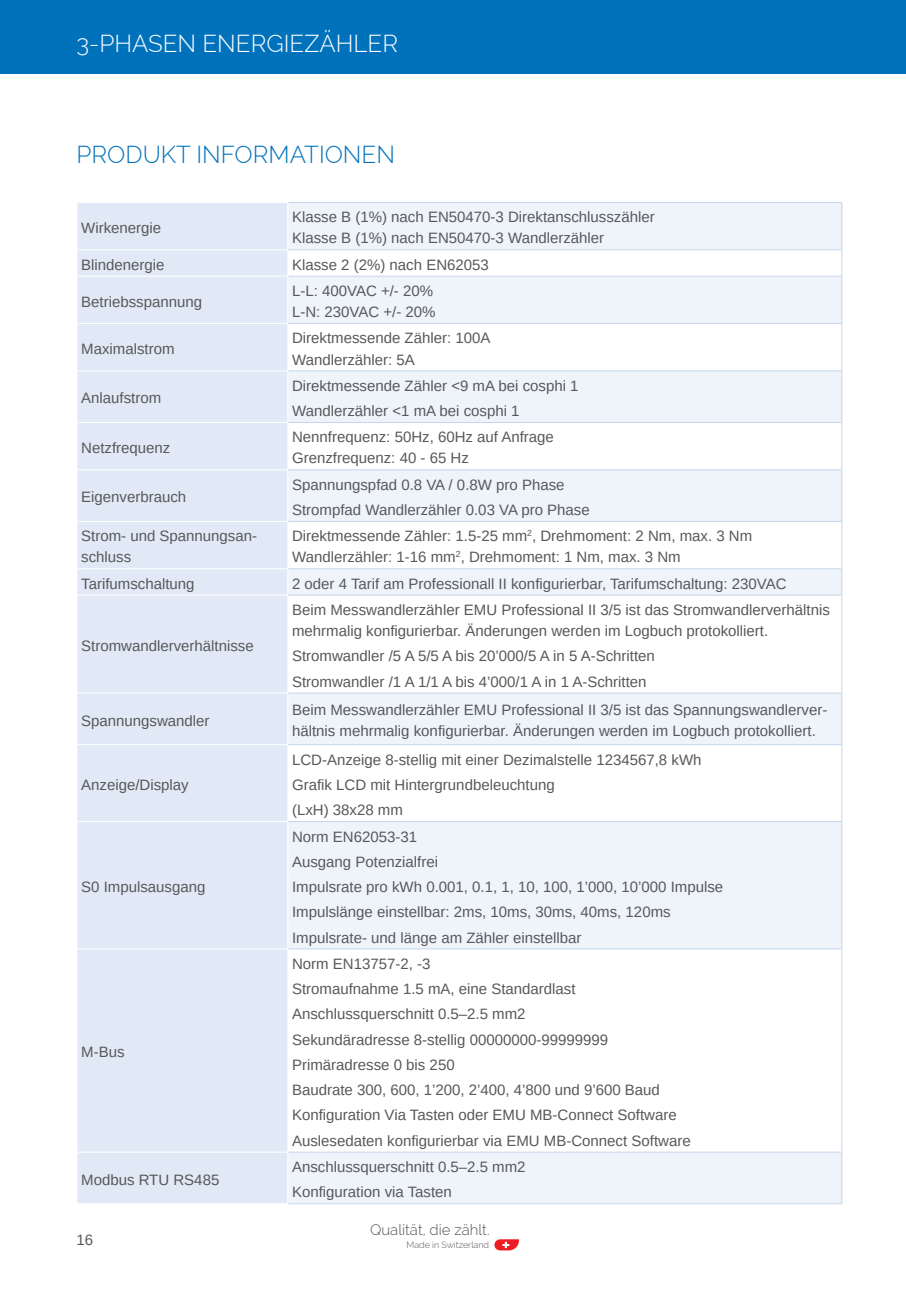
<style>
.page{position:relative;width:906px;height:1289px;background:#fff}
.page>*{position:absolute;margin:0;border:0;box-sizing:border-box;transform-origin:0 0}
.t1{font:300 24px "Raleway";color:#fff}
.t2{font:300 24px "Raleway";color:#0072bc}
.t3{font:15px/25.2px "Arimo";color:#57585a}
.t4{font:300 15px "Raleway";color:#57585a}
.t5{font:300 9px "Raleway";color:#57585a}
</style>
<div class="page">
<div style="left:0;top:0;width:906px;height:74px;background:#0072bc"></div>
<svg style="left:494px;top:1239px;width:25px;height:11px"></svg>
<div style="left:78px;top:203px;width:209px;height:1000px;background:#e1e9f6"></div>
<svg style="left:288px;top:203px;width:553px;height:1000px"></svg>
<hr style="left:288px;top:202px;width:554px;height:1px;background:#c6d5ed">
<hr style="left:841px;top:203px;width:1px;height:46px;background:#c6d5ed">
<hr style="left:77px;top:249px;width:211px;height:1px;background:#fff">
<svg style="left:77px;top:250px;width:1px;height:26px"></svg>
<hr style="left:288px;top:249px;width:554px;height:1px;background:#c6d5ed">
<svg style="left:841px;top:250px;width:1px;height:26px"></svg>
<hr style="left:841px;top:324px;width:1px;height:46px;background:#c6d5ed">
<hr style="left:841px;top:371px;width:1px;height:51px;background:#c6d5ed">
<svg style="left:77px;top:569px;width:1px;height:25px"></svg>
<hr style="left:841px;top:423px;width:1px;height:46px;background:#c6d5ed">
<hr style="left:841px;top:470px;width:1px;height:51px;background:#c6d5ed">
<hr style="left:841px;top:522px;width:1px;height:46px;background:#c6d5ed">
<svg style="left:841px;top:569px;width:1px;height:25px"></svg>
<hr style="left:77px;top:469px;width:211px;height:1px;background:#fff">
<hr style="left:77px;top:521px;width:211px;height:1px;background:#fff">
<hr style="left:77px;top:568px;width:211px;height:1px;background:#fff">
<hr style="left:77px;top:594px;width:211px;height:1px;background:#fff">
<hr style="left:288px;top:469px;width:554px;height:1px;background:#c6d5ed">
<hr style="left:288px;top:521px;width:554px;height:1px;background:#c6d5ed">
<hr style="left:288px;top:568px;width:554px;height:1px;background:#c6d5ed">
<hr style="left:288px;top:594px;width:554px;height:1px;background:#c6d5ed">
<hr style="left:841px;top:595px;width:1px;height:97px;background:#c6d5ed">
<hr style="left:841px;top:693px;width:1px;height:51px;background:#c6d5ed">
<hr style="left:77px;top:692px;width:211px;height:1px;background:#fff">
<hr style="left:77px;top:744px;width:211px;height:1px;background:#fff">
<hr style="left:288px;top:692px;width:554px;height:1px;background:#c6d5ed">
<hr style="left:288px;top:744px;width:554px;height:1px;background:#c6d5ed">
<hr style="left:841px;top:745px;width:1px;height:76px;background:#c6d5ed">
<hr style="left:77px;top:821px;width:211px;height:1px;background:#fff">
<hr style="left:288px;top:821px;width:554px;height:1px;background:#c6d5ed">
<hr style="left:841px;top:822px;width:1px;height:126px;background:#c6d5ed">
<hr style="left:841px;top:949px;width:1px;height:202px;background:#c6d5ed">
<hr style="left:841px;top:1152px;width:1px;height:51px;background:#c6d5ed">
<hr style="left:77px;top:276px;width:211px;height:1px;background:#fff">
<hr style="left:77px;top:948px;width:211px;height:1px;background:#fff">
<hr style="left:77px;top:1151px;width:211px;height:1px;background:#fff">
<hr style="left:288px;top:276px;width:554px;height:1px;background:#c6d5ed">
<hr style="left:841px;top:276px;width:1px;height:47px;background:#c6d5ed">
<hr style="left:288px;top:948px;width:554px;height:1px;background:#c6d5ed">
<hr style="left:288px;top:1151px;width:554px;height:1px;background:#c6d5ed">
<hr style="left:288px;top:1203px;width:554px;height:1px;background:#c6d5ed">
<hr style="left:77px;top:323px;width:211px;height:1px;background:#fff">
<hr style="left:77px;top:370px;width:211px;height:1px;background:#fff">
<hr style="left:77px;top:422px;width:211px;height:1px;background:#fff">
<hr style="left:288px;top:323px;width:554px;height:1px;background:#c6d5ed">
<hr style="left:288px;top:370px;width:554px;height:1px;background:#c6d5ed">
<hr style="left:288px;top:422px;width:554px;height:1px;background:#c6d5ed">
<h1 class="t1" style="left:77px;top:30px;width:323px">3-PHASEN ENERGIEZÄHLER</h1>
<h1 class="t2" style="left:77px;top:140px;width:320px">PRODUKT INFORMATIONEN</h1>
<p class="t3" style="left:81px;top:215px;width:82px">Wirkenergie</p>
<p class="t3" style="left:292px;top:207px;width:364px;line-height:21px">Klasse B (1%) nach EN50470-3 Direktanschlusszähler<br>Klasse B (1%) nach EN50470-3 Wandlerzähler</p>
<p class="t3" style="left:81px;top:252px;width:85px">Blindenergie</p>
<p class="t3" style="left:292px;top:252px;width:198px">Klasse 2 (2%) nach EN62053</p>
<p class="t3" style="left:81px;top:289px;width:122px">Betriebsspannung</p>
<p class="t3" style="left:292px;top:280px;width:145px;line-height:21px">L-L: 400VAC +/- 20%<br>L-N: 230VAC +/- 20%</p>
<p class="t3" style="left:81px;top:336px;width:95px">Maximalstrom</p>
<p class="t3" style="left:292px;top:328px;width:200px;line-height:21px">Direktmessende Zähler: 100A<br>Wandlerzähler: 5A</p>
<p class="t3" style="left:81px;top:386px;width:82px">Anlaufstrom</p>
<p class="t3" style="left:292px;top:373px;width:288px">Direktmessende Zähler &lt;9 mA bei cosphi 1<br>Wandlerzähler &lt;1 mA bei cosphi 1</p>
<p class="t3" style="left:81px;top:435px;width:91px">Netzfrequenz</p>
<p class="t3" style="left:292px;top:427px;width:263px;line-height:21px">Nennfrequenz: 50Hz, 60Hz auf Anfrage<br>Grenzfrequenz: 40 - 65 Hz</p>
<p class="t3" style="left:81px;top:485px;width:107px">Eigenverbrauch</p>
<p class="t3" style="left:292px;top:472px;width:299px">Spannungspfad 0.8 VA / 0.8W pro Phase<br>Strompfad Wandlerzähler 0.03 VA pro Phase</p>
<p class="t3" style="left:81px;top:526px;width:177px;line-height:21px">Strom- und Spannungsan&shy;schluss</p>
<p class="t3" style="left:292px;top:526px;width:462px;line-height:21px">Direktmessende Zähler: 1.5-25 mm<sup>2</sup>, Drehmoment: 2 Nm, max. 3 Nm<br>Wandlerzähler: 1-16 mm<sup>2</sup>, Drehmoment: 1 Nm, max. 3 Nm</p>
<p class="t3" style="left:81px;top:571px;width:115px">Tarifumschaltung</p>
<p class="t3" style="left:292px;top:571px;width:496px">2 oder 4 Tarif am Professionall II konfigurierbar, Tarifumschaltung: 230VAC</p>
<p class="t3" style="left:81px;top:633px;width:174px">Stromwandlerverhältnisse</p>
<p class="t3" style="left:292px;top:599px;width:539px;line-height:21px">Beim Messwandlerzähler EMU Professional II 3/5 ist das Stromwandlerverhältnis mehrmalig konfigurierbar. Änderungen werden im Logbuch protokolliert.</p>
<p class="t3" style="left:292px;top:643px;width:364px">Stromwandler /5 A 5/5 A bis 20’000/5 A in 5 A-Schritten<br>Stromwandler /1 A 1/1 A bis 4’000/1 A in 1 A-Schritten</p>
<p class="t3" style="left:81px;top:708px;width:130px">Spannungswandler</p>
<p class="t3" style="left:292px;top:699px;width:537px;line-height:21px">Beim Messwandlerzähler EMU Professional II 3/5 ist das Spannungswandlerver&shy;hältnis mehrmalig konfigurierbar. Änderungen werden im Logbuch protokolliert.</p>
<p class="t3" style="left:81px;top:772px;width:109px">Anzeige/Display</p>
<p class="t3" style="left:292px;top:747px;width:411px">LCD-Anzeige 8-stellig mit einer Dezimalstelle 1234567,8 kWh<br>Grafik LCD mit Hintergrundbeleuchtung<br>(LxH) 38x28 mm</p>
<p class="t3" style="left:81px;top:874px;width:126px">S0 Impulsausgang</p>
<p class="t3" style="left:81px;top:1039px;width:45px">M-Bus</p>
<p class="t3" style="left:81px;top:1166px;width:140px">Modbus RTU RS485</p>
<p class="t3" style="left:77px;top:1227px;width:18px">16</p>
<p class="t3" style="left:292px;top:823px;width:433px">Norm EN62053-31<br>Ausgang Potenzialfrei<br>Impulsrate pro kWh 0.001, 0.1, 1, 10, 100, 1’000, 10’000 Impulse Impulslänge einstellbar: 2ms, 10ms, 30ms, 40ms, 120ms Impulsrate- und länge am Zähler einstellbar</p>
<p class="t3" style="left:292px;top:951px;width:400px">Norm EN13757-2, -3<br>Stromaufnahme 1.5 mA, eine Standardlast Anschlussquerschnitt 0.5–2.5 mm2<br>Sekundäradresse 8-stellig 00000000-99999999<br>Primäradresse 0 bis 250<br>Baudrate 300, 600, 1’200, 2’400, 4’800 und 9’600 Baud Konfiguration Via Tasten oder EMU MB-Connect Software Auslesedaten konfigurierbar via EMU MB-Connect Software</p>
<p class="t3" style="left:292px;top:1154px;width:235px">Anschlussquerschnitt 0.5–2.5 mm2<br>Konfiguration via Tasten</p>
<p class="t4" style="left:370px;top:1220px;width:121px">Qualität, die zählt.</p>
<p class="t5" style="left:406px;top:1239px;width:84px">Made in Switzerland</p>
</div>
